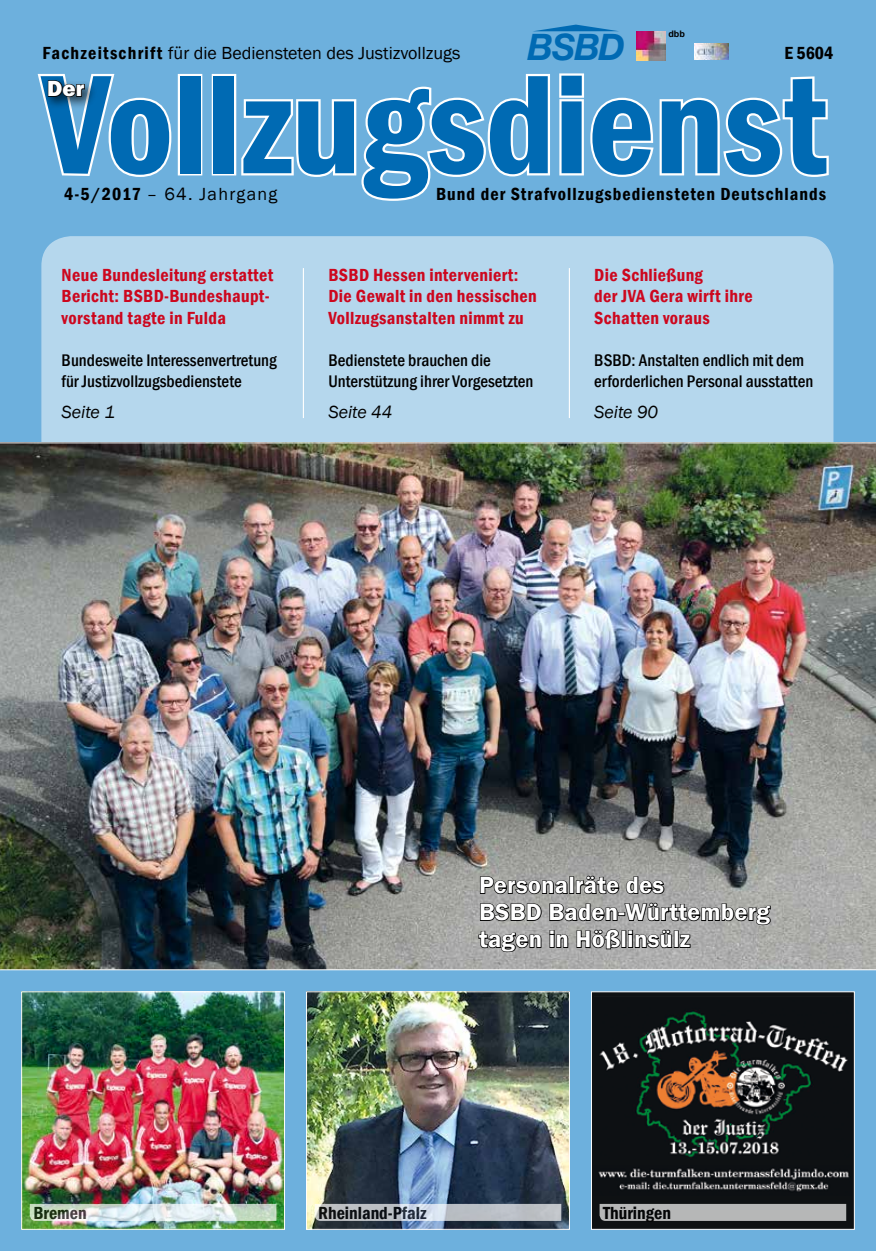
<style>
.page{position:relative;width:876px;height:1251px;background:#fff}
.page>*{position:absolute;margin:0;border:0;box-sizing:border-box;transform-origin:0 0}
.t1{font:600 condensed 145.5px "Franklin Gothic";letter-spacing:-.005em;color:#006ab3}
.t2{font:italic 700 36.6px "Helvetica Neue";color:#006ab3}
.t3{font:600 24px/27px "Franklin Gothic";letter-spacing:.01em;color:#fff}
.t4{font:800 22.5px "Franklin Gothic";color:#fff}
.t5{font:600 condensed 18px/21.6px "Franklin Gothic";letter-spacing:.02em;color:#cd071e}
.t6{font:600 condensed 18px "Franklin Gothic";letter-spacing:.06em;color:#000}
.t7{font:18px "Franklin Gothic";color:#000}
.t8{font:600 condensed 18px "Franklin Gothic";color:#000}
.t9{font:18px "Franklin Gothic";letter-spacing:.07em;color:#000}
.t10{font:italic 18px "Franklin Gothic";color:#000}
.t11{font:500 condensed 17.25px/20.7px "Franklin Gothic";color:#000}
.t12{font:700 9px "Arial";color:#000}
.s1{font-weight:600;font-stretch:condensed}
</style>
<div class="page">
<div style="left:0;top:0;width:876px;height:446px;background:#6db0dd"></div>
<div style="left:178px;top:74px;width:24px;height:101px;border:4px solid #fff"></div>
<div style="left:212px;top:74px;width:24px;height:101px;border:4px solid #fff"></div>
<svg style="left:241px;top:73px;width:588px;height:128px"></svg>
<svg style="left:37px;top:74px;width:135px;height:103px"></svg>
<img style="left:636px;top:31px;width:30px;height:29px">
<img style="left:694px;top:43px;width:35px;height:17px">
<div style="left:41px;top:236px;width:792px;height:206px;background:#b5d7ed"></div>
<hr style="left:303px;top:268px;width:1px;height:150px;background:#fff">
<hr style="left:569px;top:268px;width:1px;height:150px;background:#fff">
<div style="left:0;top:446px;width:876px;height:804px;background:#6db0dd"></div>
<img style="left:23px;top:993px;width:260px;height:234px">
<div style="left:21px;top:991px;width:264px;height:238px;border:1px solid #fff"></div>
<img style="left:308px;top:993px;width:260px;height:234px">
<div style="left:306px;top:991px;width:264px;height:238px;border:1px solid #fff"></div>
<div style="left:591px;top:991px;width:264px;height:238px;background:#0e1113;border:1px solid #fff"></div>
<svg style="left:30px;top:1203px;width:246px;height:17px;background:#d1dfd8"></svg>
<img style="left:0;top:442px;width:876px;height:527px">
<svg style="left:479px;top:875px;width:90px;height:20px;background:#696968"></svg>
<div style="left:569px;top:876px;width:5px;height:17px;border:2px solid #000"></div>
<svg style="left:575px;top:874px;width:90px;height:21px;background:#6a6b6a"></svg>
<svg style="left:479px;top:902px;width:63px;height:19px"></svg>
<svg style="left:478px;top:929px;width:64px;height:23px"></svg>
<svg style="left:548px;top:901px;width:224px;height:48px;background:#7d7d7c"></svg>
<svg style="left:315px;top:1203px;width:246px;height:17px;background:#b9bfc6"></svg>
<div style="left:600px;top:1203px;width:246px;height:17px;background:#b6b7b7"></div>
<svg style="left:535px;top:25px;width:82px;height:6px"></svg>
<img style="left:599px;top:1010px;width:249px;height:147px">
<img style="left:598px;top:1168px;width:251px;height:24px">
<p class="t12" style="left:668px;top:28px;width:18px">dbb</p>
<p class="t2" style="left:527px;top:25px;width:99px">BSBD</p>
<p class="t7" style="left:43px;top:42px;width:419px"><span class="s1">Fachzeitschrift</span> für die Bediensteten des Justizvollzugs</p>
<p class="t6" style="left:784px;top:41px;width:50px">E 5604</p>
<p class="t1" style="left:43px;top:27px;width:786px">Vollzugsdienst</p>
<p class="t4" style="left:47px;top:74px;width:39px">Der</p>
<p class="t9" style="left:64px;top:183px;width:215px"><span class="s1">4-5/2017</span> – 64. Jahrgang</p>
<p class="t6" style="left:436px;top:182px;width:392px">Bund der Strafvollzugsbediensteten Deutschlands</p>
<p class="t5" style="left:62px;top:263px;width:213px">Neue Bundesleitung erstattet<br>Bericht: BSBD-Bundeshaupt&shy;vorstand tagte in Fulda</p>
<p class="t11" style="left:62px;top:350px;width:217px">Bundesweite Interessenvertretung für Justizvollzugsbedienstete</p>
<p class="t10" style="left:62px;top:400px;width:55px">Seite 1</p>
<p class="t5" style="left:328px;top:263px;width:210px">BSBD Hessen interveniert:<br>Die Gewalt in den hessischen<br>Vollzugsanstalten nimmt zu</p>
<p class="t11" style="left:328px;top:350px;width:206px">Bedienstete brauchen die<br>Unterstützung ihrer Vorgesetzten</p>
<p class="t10" style="left:328px;top:400px;width:65px">Seite 44</p>
<p class="t5" style="left:594px;top:263px;width:160px">Die Schließung<br>der JVA Gera wirft ihre<br>Schatten voraus</p>
<p class="t11" style="left:594px;top:350px;width:220px">BSBD: Anstalten endlich mit dem erforderlichen Personal ausstatten</p>
<p class="t10" style="left:594px;top:400px;width:65px">Seite 90</p>
<p class="t6" style="left:33px;top:1200px;width:55px">Bremen</p>
<p class="t3" style="left:479px;top:871px;width:292px">Personalräte des<br>BSBD Baden-Württemberg tagen in Hößlinsülz</p>
<p class="t8" style="left:318px;top:1200px;width:110px">Rheinland-Pfalz</p>
<p class="t8" style="left:603px;top:1200px;width:69px">Thüringen</p>
</div>
